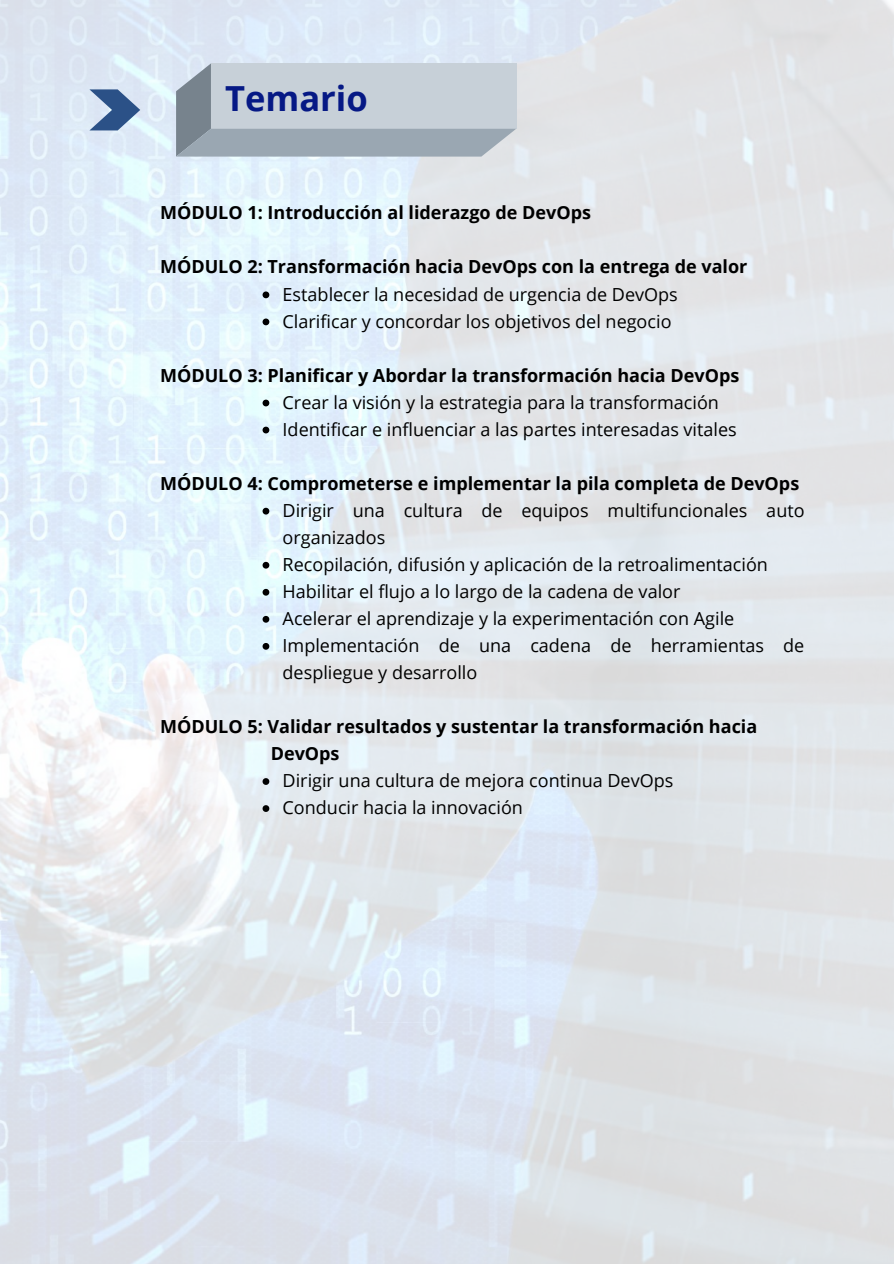
<style>
.page{position:relative;width:894px;height:1264px;background:#fff}
.page>*{position:absolute;margin:0;border:0;box-sizing:border-box;transform-origin:0 0}
.t1{font:700 34.5px "Open Sans";color:#061985}
.t2{font:18px/27px "Open Sans";color:#000}
.t3{font:700 18px/27px "Open Sans";color:#000}
</style>
<div class="page">
<img style="left:0;top:0;width:893px;height:1263px">
<svg style="left:89px;top:89px;width:51px;height:41px;background:#7b95b9"></svg>
<svg style="left:176px;top:63px;width:340px;height:94px;background:#b6c0c9"></svg>
<svg style="left:262px;top:291px;width:7px;height:7px"></svg>
<svg style="left:262px;top:318px;width:7px;height:7px"></svg>
<svg style="left:262px;top:399px;width:7px;height:7px"></svg>
<svg style="left:262px;top:426px;width:7px;height:7px"></svg>
<svg style="left:262px;top:508px;width:7px;height:6px"></svg>
<svg style="left:262px;top:562px;width:7px;height:6px"></svg>
<svg style="left:262px;top:589px;width:7px;height:6px"></svg>
<svg style="left:262px;top:616px;width:7px;height:6px"></svg>
<svg style="left:262px;top:643px;width:7px;height:6px"></svg>
<svg style="left:262px;top:778px;width:7px;height:7px"></svg>
<svg style="left:262px;top:805px;width:7px;height:7px"></svg>
<h1 class="t1" style="left:225px;top:74px;width:144px">Temario</h1>
<p class="t3" style="left:160px;top:199px;width:432px">MÓDULO 1: Introducción al liderazgo de DevOps</p>
<p class="t3" style="left:160px;top:253px;width:588px">MÓDULO 2: Transformación hacia DevOps con la entrega de valor</p>
<p class="t2" style="left:282px;top:280px;width:396px">Establecer la necesidad de urgencia de DevOps<br>Clarificar y concordar los objetivos del negocio</p>
<p class="t3" style="left:160px;top:361px;width:580px">MÓDULO 3: Planificar y Abordar la transformación hacia DevOps</p>
<p class="t2" style="left:282px;top:388px;width:455px">Crear la visión y la estrategia para la transformación<br>Identificar e influenciar a las partes interesadas vitales</p>
<p class="t3" style="left:160px;top:469px;width:640px">MÓDULO 4: Comprometerse e implementar la pila completa de DevOps</p>
<p class="t2" style="left:282px;top:496px;width:523px">Dirigir una cultura de equipos multifuncionales auto organizados<br>Recopilación, difusión y aplicación de la retroalimentación Habilitar el flujo a lo largo de la cadena de valor<br>Acelerar el aprendizaje y la experimentación con Agile Implementación de una cadena de herramientas de despliegue y desarrollo</p>
<p class="t3" style="left:270px;top:712px;width:488px;text-indent:-111px">MÓDULO 5: Validar resultados y sustentar la transformación hacia<br>DevOps</p>
<p class="t2" style="left:282px;top:766px;width:392px">Dirigir una cultura de mejora continua DevOps<br>Conducir hacia la innovación</p>
</div>
